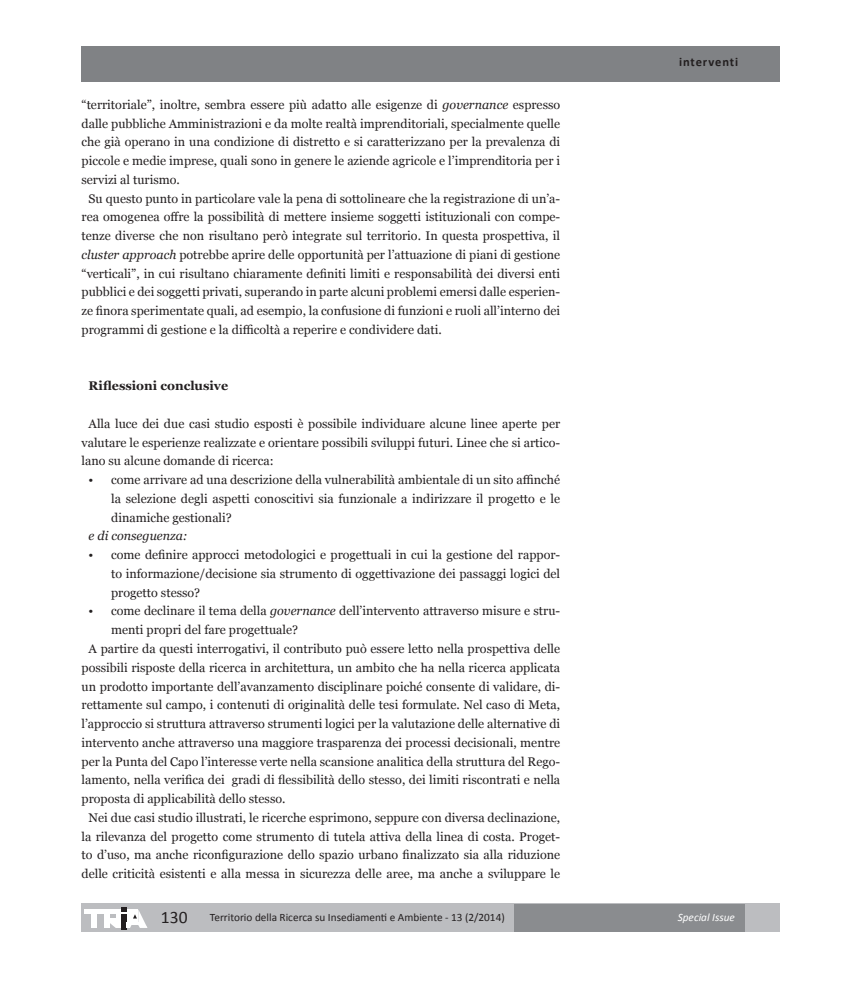
<style>
.page{position:relative;width:851px;height:993px;background:#fff}
.page>*{position:absolute;margin:0;border:0;box-sizing:border-box;transform-origin:0 0}
.t1{font:17.5px "Calibri";color:#231f20}
.t2{font:12.5px/18.8px "Georgia";color:#231f20;text-align:justify}
.t3{font:700 12.5px "Georgia";color:#231f20}
.t4{font:italic 12.5px "Georgia";color:#231f20}
.t5{font:700 12.5px "Calibri";letter-spacing:.075em;color:#231f20}
.t6{font:11.25px "Calibri";color:#231f20}
.t7{font:italic 11.25px "Calibri";color:#fff}
.s1{font-style:italic}
</style>
<div class="page">
<div style="left:81px;top:46px;width:699px;height:35px;background:#808285"></div>
<div style="left:81px;top:903px;width:699px;height:28px;background:#bcbdc0"></div>
<div style="left:514px;top:903px;width:231px;height:28px;background:#8a8c8f"></div>
<hr style="left:84px;top:909px;width:38px;height:4px;background:#fff">
<div style="left:91px;top:913px;width:6px;height:14px;background:#fff"></div>
<div style="left:104px;top:913px;width:5px;height:14px;background:#fff"></div>
<div style="left:122px;top:913px;width:5px;height:16px;background:#231f20"></div>
<svg style="left:109px;top:907px;width:38px;height:20px"></svg>
<p class="t2" style="left:81px;top:95px;width:480px">“territoriale”, inoltre, sembra essere più adatto alle esigenze di <span class="s1">governance</span> espresso</p>
<p class="t2" style="left:81px;top:114px;width:480px">dalle pubbliche Amministrazioni e da molte realtà imprenditoriali, specialmente quelle</p>
<p class="t2" style="left:81px;top:133px;width:480px">che già operano in una condizione di distretto e si caratterizzano per la prevalenza di</p>
<p class="t2" style="left:81px;top:151px;width:480px">piccole e medie imprese, quali sono in genere le aziende agricole e l’imprenditoria per i</p>
<p class="t2" style="left:81px;top:170px;width:100px">servizi al turismo.</p>
<p class="t2" style="left:89px;top:189px;width:473px">Su questo punto in particolare vale la pena di sottolineare che la registrazione di un’a-</p>
<p class="t2" style="left:81px;top:208px;width:480px">rea omogenea offre la possibilità di mettere insieme soggetti istituzionali con compe-</p>
<p class="t2" style="left:81px;top:226px;width:480px">tenze diverse che non risultano però integrate sul territorio. In questa prospettiva, il</p>
<p class="t2" style="left:81px;top:245px;width:480px"><span class="s1">cluster approach</span> potrebbe aprire delle opportunità per l’attuazione di piani di gestione</p>
<p class="t2" style="left:81px;top:264px;width:480px">“verticali”, in cui risultano chiaramente definiti limiti e responsabilità dei diversi enti</p>
<p class="t2" style="left:81px;top:283px;width:480px">pubblici e dei soggetti privati, superando in parte alcuni problemi emersi dalle esperien-</p>
<p class="t2" style="left:81px;top:301px;width:480px">ze finora sperimentate quali, ad esempio, la confusione di funzioni e ruoli all’interno dei</p>
<p class="t2" style="left:81px;top:320px;width:362px">programmi di gestione e la difficoltà a reperire e condividere dati.</p>
<p class="t3" style="left:89px;top:378px;width:141px">Riflessioni conclusive</p>
<p class="t2" style="left:81px;top:414px;width:480px;text-indent:7px">Alla luce dei due casi studio esposti è possibile individuare alcune linee aperte per valutare le esperienze realizzate e orientare possibili sviluppi futuri. Linee che si artico&shy;lano su alcune domande di ricerca:</p>
<p class="t2" style="left:111px;top:470px;width:450px;text-indent:-22px">• come arrivare ad una descrizione della vulnerabilità ambientale di un sito affinché la selezione degli aspetti conoscitivi sia funzionale a indirizzare il progetto e le dinamiche gestionali?</p>
<p class="t4" style="left:89px;top:528px;width:101px">e di conseguenza:</p>
<p class="t2" style="left:111px;top:545px;width:450px;text-indent:-22px">• come definire approcci metodologici e progettuali in cui la gestione del rappor&shy;to informazione/decisione sia strumento di oggettivazione dei passaggi logici del progetto stesso?</p>
<p class="t2" style="left:89px;top:601px;width:473px">• come declinare il tema della <span class="s1">governance</span> dell’intervento attraverso misure e stru-</p>
<p class="t2" style="left:111px;top:620px;width:188px">menti propri del fare progettuale?</p>
<p class="t2" style="left:89px;top:639px;width:473px">A partire da questi interrogativi, il contributo può essere letto nella prospettiva delle</p>
<p class="t2" style="left:81px;top:658px;width:480px">possibili risposte della ricerca in architettura, un ambito che ha nella ricerca applicata</p>
<p class="t2" style="left:81px;top:676px;width:480px">un prodotto importante dell’avanzamento disciplinare poiché consente di validare, di-</p>
<p class="t2" style="left:81px;top:695px;width:480px">rettamente sul campo, i contenuti di originalità delle tesi formulate. Nel caso di Meta,</p>
<p class="t2" style="left:81px;top:714px;width:480px">l’approccio si struttura attraverso strumenti logici per la valutazione delle alternative di</p>
<p class="t2" style="left:81px;top:733px;width:480px">intervento anche attraverso una maggiore trasparenza dei processi decisionali, mentre</p>
<p class="t2" style="left:81px;top:751px;width:480px">per la Punta del Capo l’interesse verte nella scansione analitica della struttura del Rego-</p>
<p class="t2" style="left:81px;top:770px;width:480px">lamento, nella verifica dei gradi di flessibilità dello stesso, dei limiti riscontrati e nella</p>
<p class="t2" style="left:81px;top:789px;width:205px">proposta di applicabilità dello stesso.</p>
<p class="t2" style="left:89px;top:808px;width:473px">Nei due casi studio illustrati, le ricerche esprimono, seppure con diversa declinazione,</p>
<p class="t2" style="left:81px;top:826px;width:480px">la rilevanza del progetto come strumento di tutela attiva della linea di costa. Proget-</p>
<p class="t2" style="left:81px;top:845px;width:480px">to d’uso, ma anche riconfigurazione dello spazio urbano finalizzato sia alla riduzione</p>
<p class="t2" style="left:81px;top:864px;width:480px">delle criticità esistenti e alla messa in sicurezza delle aree, ma anche a sviluppare le</p>
<p class="t5" style="left:679px;top:53px;width:61px">interventi</p>
<h1 class="t1" style="left:161px;top:904px;width:28px">130</h1>
<p class="t6" style="left:210px;top:909px;width:296px">Territorio della Ricerca su Insediamenti e Ambiente - 13 (2/2014)</p>
<p class="t7" style="left:677px;top:909px;width:59px">Special Issue</p>
</div>
